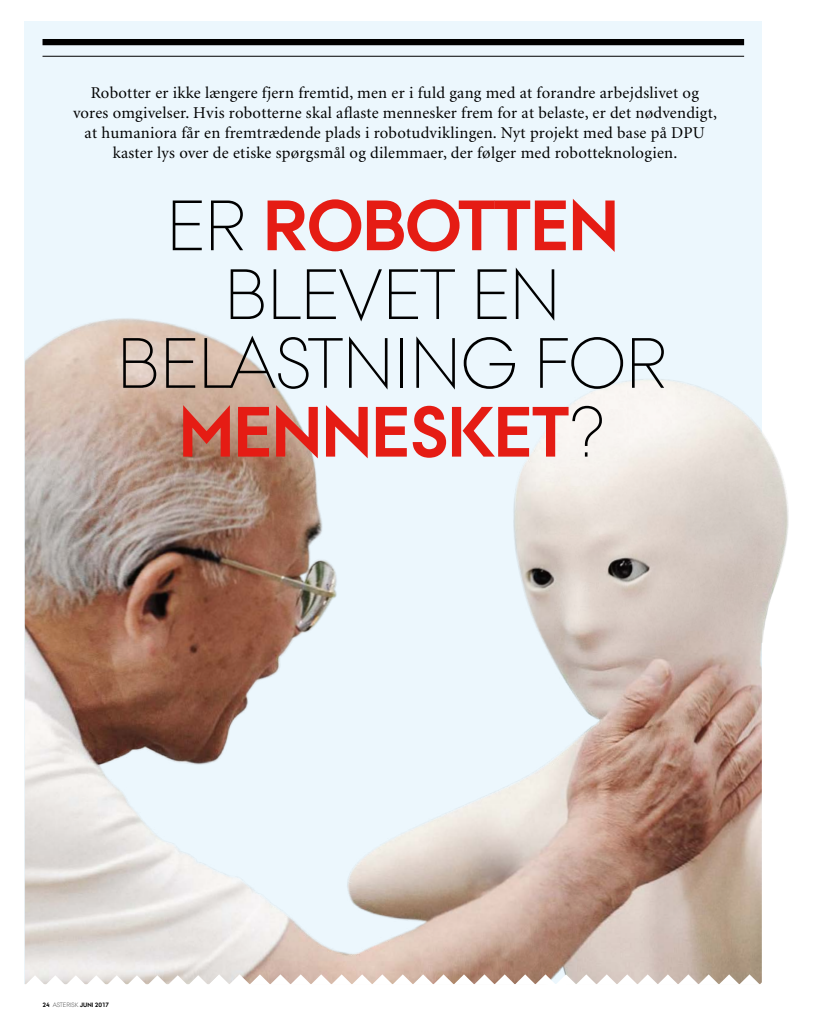
<style>
.page{position:relative;width:815px;height:1028px;background:#fff}
.page>*{position:absolute;margin:0;border:0;box-sizing:border-box;transform-origin:0 0}
.t1{font:300 71px/68.8px "AU Passata";letter-spacing:-.005em;color:#000;text-align:center}
.t2{font:16.5px/20px "Minion";letter-spacing:.015em;color:#000;text-align:center}
.t3{font:700 6.25px "AU Passata";color:#000}
.s1{font-weight:700;color:#e51c14}
.s2{font-weight:300}
</style>
<div class="page">
<div style="left:25px;top:21px;width:737px;height:963px;background:#ecf7fd"></div>
<img style="left:25px;top:318px;width:737px;height:656px">
<svg style="left:24px;top:974px;width:738px;height:11px;background:#e5dbd6"></svg>
<div style="left:43px;top:39px;width:701px;height:6px;background:#000"></div>
<hr style="left:43px;top:56px;width:701px;height:1px;background:#000">
<img style="left:554px;top:318px;width:235px;height:325px">
<p class="t2" style="left:73px;top:84px;width:645px">Robotter er ikke længere fjern fremtid, men er i fuld gang med at forandre arbejdslivet og vores omgivelser. Hvis robotterne skal aflaste mennesker frem for at belaste, er det nødvendigt, at humaniora får en fremtrædende plads i robotudviklingen. Nyt projekt med base på DPU kaster lys over de etiske spørgsmål og dilemmaer, der følger med robotteknologien.</p>
<h1 class="t1" style="left:117px;top:192px;width:553px">ER <span class="s1">ROBOTTEN<br></span>BLEVET EN<br>BELASTNING FOR<br><span class="s1">MENNESKET</span>?</h1>
<p class="t3" style="left:43px;top:1001px;width:68px">24 <span class="s2">ASTERISK</span> JUNI 2017</p>
</div>
